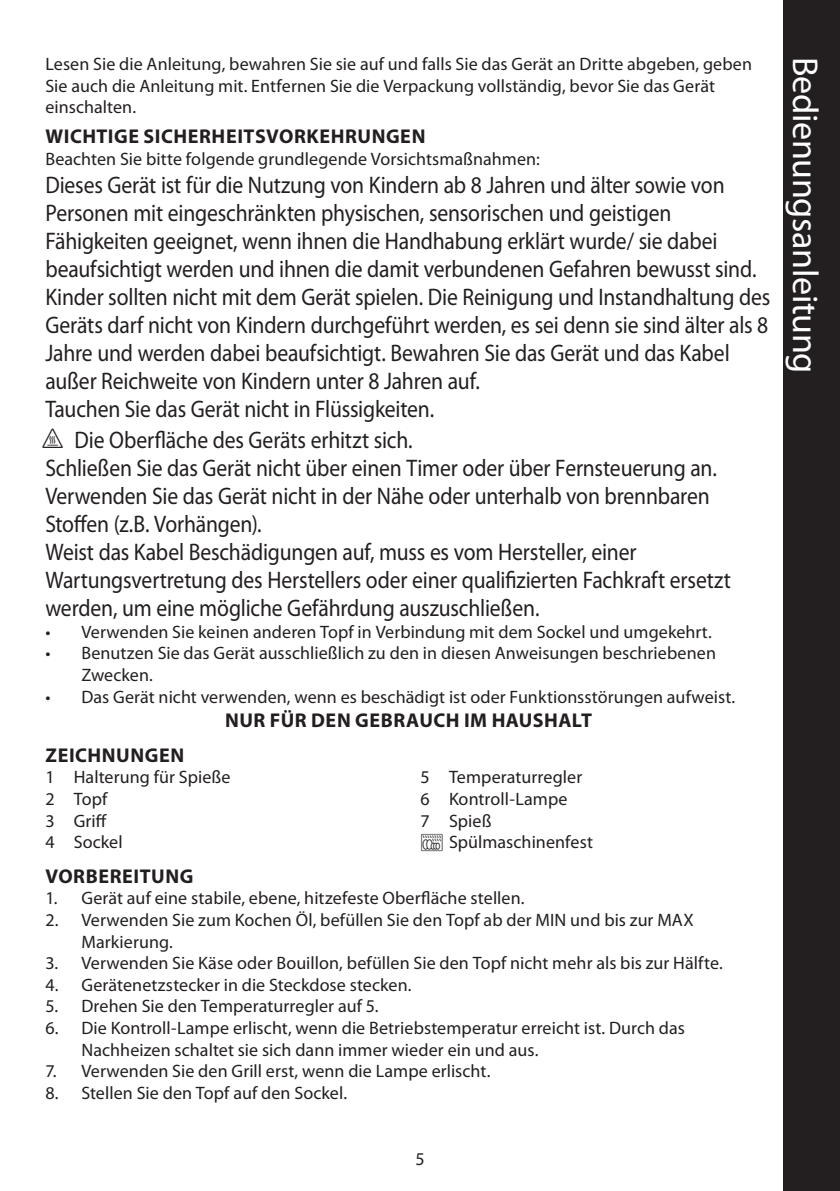
<style>
.page{position:relative;width:840px;height:1191px;background:#fff}
.page>*{position:absolute;margin:0;border:0;box-sizing:border-box;transform-origin:0 0}
.side_head{font:36px "Myriad Pro";letter-spacing:-.01em;color:#fff}
.EN60335_single{font:24px/28px "Myriad Pro";letter-spacing:-.005em;color:#231f20;scale:.9 1}
.heading{font:700 20px "Myriad Pro";letter-spacing:.025em;color:#231f20}
.sub_heading_centred{font:700 20px "Myriad Pro";letter-spacing:.025em;color:#231f20}
.default{font:18px/21.6px "Myriad Pro";letter-spacing:.005em;color:#231f20}
.default_numbers{font:18px "Myriad Pro";letter-spacing:.005em;color:#231f20}
.s1{font-family:"Myriad Bitsn Bobs"}
</style>
<div class="page">
<div style="left:782px;top:0;width:57px;height:1191px;background:#231f20"></div>
<p class="default" style="left:45px;top:54px;width:707px">Lesen Sie die Anleitung, bewahren Sie sie auf und falls Sie das Gerät an Dritte abgeben, geben<br>Sie auch die Anleitung mit. Entfernen Sie die Verpackung vollständig, bevor Sie das Gerät einschalten.</p>
<p class="heading" style="left:46px;top:125px;width:381px">WICHTIGE SICHERHEITSVORKEHRUNGEN</p>
<p class="default" style="left:45px;top:148px;width:495px">Beachten Sie bitte folgende grundlegende Vorsichtsmaßnahmen:</p>
<p class="EN60335_single" style="left:45px;top:171px;width:806px">Dieses Gerät ist für die Nutzung von Kindern ab 8 Jahren und älter sowie von Personen mit eingeschränkten physischen, sensorischen und geistigen Fähigkeiten geeignet, wenn ihnen die Handhabung erklärt wurde/ sie dabei beaufsichtigt werden und ihnen die damit verbundenen Gefahren bewusst sind.<br>Kinder sollten nicht mit dem Gerät spielen. Die Reinigung und Instandhaltung des Geräts darf nicht von Kindern durchgeführt werden, es sei denn sie sind älter als 8<br>Jahre und werden dabei beaufsichtigt. Bewahren Sie das Gerät und das Kabel außer Reichweite von Kindern unter 8 Jahren auf.</p>
<p class="EN60335_single" style="left:45px;top:395px;width:433px">Tauchen Sie das Gerät nicht in Flüssigkeiten.</p>
<p class="EN60335_single" style="left:75px;top:426px;width:377px">Die Oberfläche des Geräts erhitzt sich.</p>
<p class="EN60335_single" style="left:45px;top:454px;width:747px">Schließen Sie das Gerät nicht über einen Timer oder über Fernsteuerung an.</p>
<p class="EN60335_single" style="left:45px;top:482px;width:739px">Verwenden Sie das Gerät nicht in der Nähe oder unterhalb von brennbaren<br>Stoffen (z.B. Vorhängen).</p>
<p class="EN60335_single" style="left:45px;top:538px;width:762px">Weist das Kabel Beschädigungen auf, muss es vom Hersteller, einer<br>Wartungsvertretung des Herstellers oder einer qualifizierten Fachkraft ersetzt werden, um eine mögliche Gefährdung auszuschließen.</p>
<p class="default" style="left:45px;top:621px;width:667px">• Verwenden Sie keinen anderen Topf in Verbindung mit dem Sockel und umgekehrt.</p>
<p class="default" style="left:81px;top:643px;width:635px;text-indent:-36px">• Benutzen Sie das Gerät ausschließlich zu den in diesen Anweisungen beschriebenen<br>Zwecken.</p>
<p class="default" style="left:45px;top:686px;width:691px">• Das Gerät nicht verwenden, wenn es beschädigt ist oder Funktionsstörungen aufweist.</p>
<p class="sub_heading_centred" style="left:225px;top:708px;width:368px">NUR FÜR DEN GEBRAUCH IM HAUSHALT</p>
<p class="heading" style="left:46px;top:744px;width:140px">ZEICHNUNGEN</p>
<p class="default_numbers" style="left:45px;top:767px;width:186px">1 Halterung für Spieße</p>
<p class="default_numbers" style="left:45px;top:789px;width:63px">2 Topf</p>
<p class="default_numbers" style="left:45px;top:810px;width:63px">3 Griff</p>
<p class="default_numbers" style="left:45px;top:832px;width:79px">4 Sockel</p>
<p class="default_numbers" style="left:420px;top:767px;width:163px">5 Temperaturregler</p>
<p class="default_numbers" style="left:420px;top:789px;width:148px">6 Kontroll-Lampe</p>
<p class="default_numbers" style="left:420px;top:810px;width:72px">7 Spieß</p>
<p class="default_numbers" style="left:420px;top:832px;width:174px"><span class="s1">`</span> Spülmaschinenfest</p>
<p class="heading" style="left:46px;top:864px;width:149px">VORBEREITUNG</p>
<p class="default" style="left:45px;top:888px;width:480px">1. Gerät auf eine stabile, ebene, hitzefeste Oberfläche stellen.</p>
<p class="default" style="left:81px;top:909px;width:613px;text-indent:-36px">2. Verwenden Sie zum Kochen Öl, befüllen Sie den Topf ab der MIN und bis zur MAX<br>Markierung.</p>
<p class="default" style="left:45px;top:952px;width:678px">3. Verwenden Sie Käse oder Bouillon, befüllen Sie den Topf nicht mehr als bis zur Hälfte.</p>
<p class="default" style="left:45px;top:974px;width:367px">4. Gerätenetzstecker in die Steckdose stecken.</p>
<p class="default" style="left:45px;top:996px;width:334px">5. Drehen Sie den Temperaturregler auf 5.</p>
<p class="default" style="left:81px;top:1017px;width:604px;text-indent:-36px">6. Die Kontroll-Lampe erlischt, wenn die Betriebstemperatur erreicht ist. Durch das<br>Nachheizen schaltet sie sich dann immer wieder ein und aus.</p>
<p class="default" style="left:45px;top:1060px;width:446px">7. Verwenden Sie den Grill erst, wenn die Lampe erlischt.</p>
<p class="default" style="left:45px;top:1082px;width:303px">8. Stellen Sie den Topf auf den Sockel.</p>
<p class="side_head" style="left:824px;top:57px;width:318px;rotate:90deg">Bedienungsanleitung</p>
<p class="default" style="left:415px;top:1148px;width:11px">5</p>
</div>
